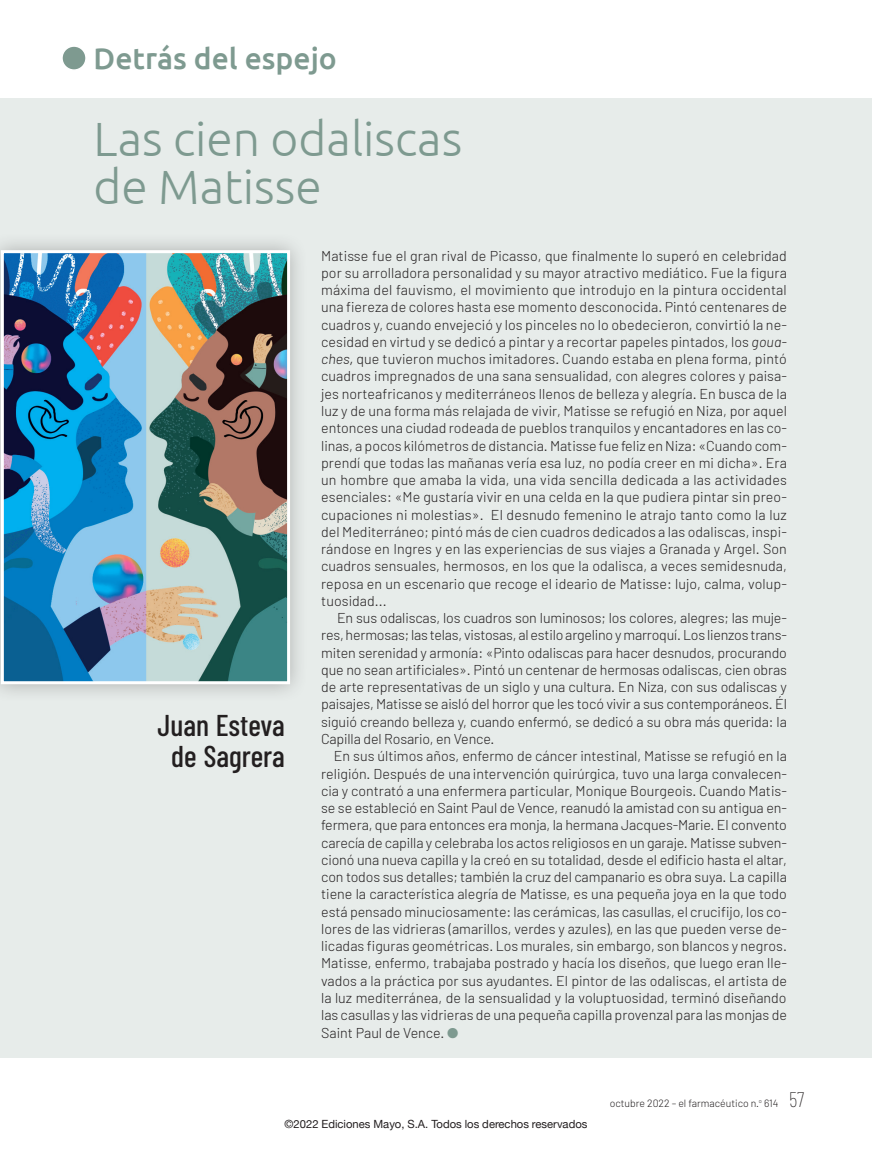
<style>
.page{position:relative;width:872px;height:1149px;background:#fff}
.page>*{position:absolute;margin:0;border:0;box-sizing:border-box;transform-origin:0 0}
.t1{font:300 48px/48px "Ubuntu";color:#7e9a90}
.t2{font:500 30px/31.5px "Barlow Condensed";color:#231f20;text-align:center}
.t3{font:500 30px "Ubuntu";color:#7e9a90}
.TEXT_GENERAL{font:300 14.25px/17.2px "Barlow";letter-spacing:-.01em;color:#231f20;text-align:justify}
.TEXT_GENERAL_sense_e{font:300 14.25px/17.2px "Barlow";letter-spacing:.005em;color:#231f20;text-align:justify}
.t4{font:11.25px "Helvetica Neue";color:#231f20}
.t5{font:300 10.5px "Barlow";color:#231f20}
.s1{font-style:italic}
.s2{font-weight:400;font-style:italic}
.s3{color:#7e9a90}
.s4{font-family:"Barlow Condensed";font-weight:100;font-size:21px}
</style>
<div class="page">
<div style="left:62px;top:46px;width:24px;height:24px;background:#7e9a90;border-radius:50%"></div>
<div style="left:61px;top:45px;width:26px;height:26px;border:2px solid #fff;border-radius:50%"></div>
<div style="left:0;top:98px;width:872px;height:959px;background:#e7ecea"></div>
<div style="left:0;top:231px;width:308px;height:471px;background:#231f20;opacity:.3"></div>
<img style="left:5px;top:254px;width:281px;height:426px">
<div style="left:1px;top:250px;width:289px;height:434px;border:3px solid #fff"></div>
<h2 class="t3" style="left:94px;top:39px;width:245px">Detrás del espejo</h2>
<h1 class="t1" style="left:94px;top:114px;width:370px">Las cien odaliscas de Matisse</h1>
<h2 class="t2" style="left:157px;top:708px;width:129px">Juan Esteva de Sagrera</h2>
<p class="TEXT_GENERAL_sense_e" style="left:321px;top:246px;width:467px">Matisse fue el gran rival de Picasso, que finalmente lo superó en celebridad por su arrolladora personalidad y su mayor atractivo mediático. Fue la figura máxima del fauvismo, el movimiento que introdujo en la pintura occidental una fiereza de colores hasta ese momento desconocida. Pintó centenares de cuadros y, cuando envejeció y los pinceles no lo obedecieron, convirtió la ne&shy;cesidad en virtud y se dedicó a pintar y a recortar papeles pintados, los <span class="s1">goua&shy;ches</span><span class="s2">,</span> que tuvieron muchos imitadores. Cuando estaba en plena forma, pintó cuadros impregnados de una sana sensualidad, con alegres colores y paisa&shy;jes norteafricanos y mediterráneos llenos de belleza y alegría. En busca de la luz y de una forma más relajada de vivir, Matisse se refugió en Niza, por aquel entonces una ciudad rodeada de pueblos tranquilos y encantadores en las co&shy;linas, a pocos kilómetros de distancia. Matisse fue feliz en Niza: «Cuando com&shy;prendí que todas las mañanas vería esa luz, no podía creer en mi dicha». Era un hombre que amaba la vida, una vida sencilla dedicada a las actividades esenciales: «Me gustaría vivir en una celda en la que pudiera pintar sin preo&shy;cupaciones ni molestias». El desnudo femenino le atrajo tanto como la luz del Mediterráneo; pintó más de cien cuadros dedicados a las odaliscas, inspi&shy;rándose en Ingres y en las experiencias de sus viajes a Granada y Argel. Son cuadros sensuales, hermosos, en los que la odalisca, a veces semidesnuda, reposa en un escenario que recoge el ideario de Matisse: lujo, calma, volup&shy;tuosidad...</p>
<p class="TEXT_GENERAL" style="left:321px;top:609px;width:467px;text-indent:16px">En sus odaliscas, los cuadros son luminosos; los colores, alegres; las muje&shy;res, hermosas; las telas, vistosas, al estilo argelino y marroquí. Los lienzos trans&shy;miten serenidad y armonía: «Pinto odaliscas para hacer desnudos, procurando que no sean artificiales». Pintó un centenar de hermosas odaliscas, cien obras de arte representativas de un siglo y una cultura. En Niza, con sus odaliscas y paisajes, Matisse se aisló del horror que les tocó vivir a sus contemporáneos. Él siguió creando belleza y, cuando enfermó, se dedicó a su obra más querida: la Capilla del Rosario, en Vence.</p>
<p class="TEXT_GENERAL" style="left:321px;top:747px;width:467px;text-indent:13px">En sus últimos años, enfermo de cáncer intestinal, Matisse se refugió en la religión. Después de una intervención quirúrgica, tuvo una larga convalecen&shy;cia y contrató a una enfermera particular, Monique Bourgeois. Cuando Matis&shy;se se estableció en Saint Paul de Vence, reanudó la amistad con su antigua en&shy;fermera, que para entonces era monja, la hermana Jacques-Marie. El convento carecía de capilla y celebraba los actos religiosos en un garaje. Matisse subven&shy;cionó una nueva capilla y la creó en su totalidad, desde el edificio hasta el altar, con todos sus detalles; también la cruz del campanario es obra suya. La capilla tiene la característica alegría de Matisse, es una pequeña joya en la que todo está pensado minuciosamente: las cerámicas, las casullas, el crucifijo, los co&shy;lores de las vidrieras (amarillos, verdes y azules), en las que pueden verse de&shy;licadas figuras geométricas. Los murales, sin embargo, son blancos y negros.<br>Matisse, enfermo, trabajaba postrado y hacía los diseños, que luego eran lle&shy;vados a la práctica por sus ayudantes. El pintor de las odaliscas, el artista de la luz mediterránea, de la sensualidad y la voluptuosidad, terminó diseñando las casullas y las vidrieras de una pequeña capilla provenzal para las monjas de Saint Paul de Vence. <span class="s3">●</span></p>
<p class="t5" style="left:609px;top:1096px;width:196px">octubre 2022 – el farmacéutico n.<sup>o</sup> 614 <span class="s4">57</span></p>
<p class="t4" style="left:284px;top:1114px;width:304px">©2022 Ediciones Mayo, S.A. Todos los derechos reservados</p>
</div>
